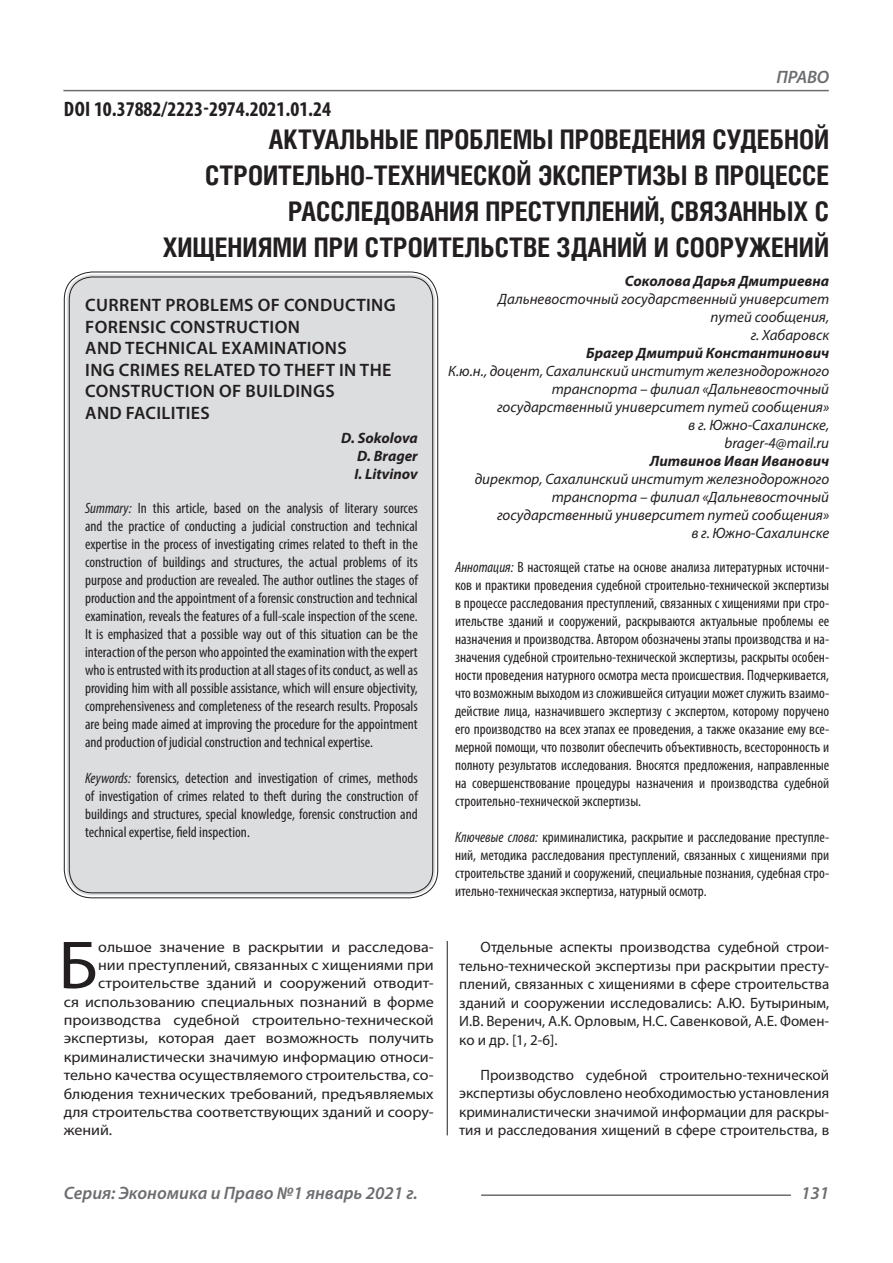
<style>
.page{position:relative;width:893px;height:1263px;background:#fff}
.page>*{position:absolute;margin:0;border:0;box-sizing:border-box;transform-origin:0 0}
.Статья_текст_первый{font:68.4px "Myriad Pro";color:#231f20;scale:1.07 1}
.Статья_название{font:700 27px/36px "Helios Cond C";color:#231f20;text-align:right}
.ДОИ{font:700 condensed 21px "Myriad Pro";color:#231f20}
.Статья_название_англ{font:600 18px/21.6px "Myriad Pro";letter-spacing:.02em;color:#231f20}
.t1{font:italic 600 18px "Myriad Pro";color:#6c6d70}
.Статья_аннотация_тек{font:condensed 15px/18px "Myriad Pro";color:#231f20;text-align:justify}
.Статья_аннотация_анг{font:condensed 15px/18px "Myriad Pro";color:#231f20;text-align:justify}
.Статья_текст{font:15px/18.5px "Myriad Pro";color:#231f20;text-align:justify}
.Статья_текст_первый-2{font:15px "Myriad Pro";color:#231f20;scale:1.07 1}
.Статья_автор_инфо{font:italic 15px/18px "Myriad Pro";color:#231f20;text-align:right}
.Статья_автор_фио_рус{font:italic 700 15px "Myriad Pro";color:#231f20}
.Статья_автор_англ{font:italic 700 15px "Myriad Pro";color:#231f20}
.s1{font-style:italic}
</style>
<div class="page">
<hr style="left:447px;top:128px;width:1px;height:1007px;background:#231f20">
<hr style="left:63px;top:90px;width:766px;height:1px;background:#6c6d70">
<hr style="left:481px;top:1194px;width:310px;height:2px;background:#6c6d70">
<div style="left:443px;top:128px;width:10px;height:813px;background:#fff"></div>
<div style="left:67px;top:274px;width:368px;height:621px;background:#dcdddf;border-radius:26px"></div>
<p class="ДОИ" style="left:64px;top:96px;width:269px">DOI 10.37882/2223-2974.2021.01.24</p>
<p class="t1" style="left:776px;top:66px;width:54px">ПРАВО</p>
<p class="Статья_название" style="left:163px;top:121px;width:668px">АКТУАЛЬНЫЕ ПРОБЛЕМЫ ПРОВЕДЕНИЯ СУДЕБНОЙ СТРОИТЕЛЬНО-ТЕХНИЧЕСКОЙ ЭКСПЕРТИЗЫ В ПРОЦЕССЕ РАССЛЕДОВАНИЯ ПРЕСТУПЛЕНИЙ, СВЯЗАННЫХ С ХИЩЕНИЯМИ ПРИ СТРОИТЕЛЬСТВЕ ЗДАНИЙ И СООРУЖЕНИЙ</p>
<p class="Статья_автор_фио_рус" style="left:625px;top:271px;width:206px">Соколова Дарья Дмитриевна</p>
<p class="Статья_автор_инфо" style="left:498px;top:290px;width:333px">Дальневосточный государственный университет путей сообщения,</p>
<p class="Статья_автор_инфо" style="left:751px;top:326px;width:80px">г. Хабаровск</p>
<p class="Статья_автор_фио_рус" style="left:586px;top:343px;width:245px">Брагер Дмитрий Константинович</p>
<p class="Статья_автор_инфо" style="left:448px;top:362px;width:382px">К.ю.н., доцент, Сахалинский институт железнодорожного транспорта – филиал «Дальневосточный государственный университет путей сообщения»</p>
<p class="Статья_автор_инфо" style="left:688px;top:416px;width:142px">в г. Южно-Сахалинске,</p>
<p class="Статья_автор_инфо" style="left:724px;top:434px;width:106px">brager-4@mail.ru</p>
<p class="Статья_автор_фио_рус" style="left:650px;top:451px;width:181px">Литвинов Иван Иванович</p>
<p class="Статья_автор_инфо" style="left:475px;top:470px;width:356px">директор, Сахалинский институт железнодорожного транспорта – филиал «Дальневосточный государственный университет путей сообщения»</p>
<p class="Статья_автор_инфо" style="left:691px;top:524px;width:139px">в г. Южно-Сахалинске</p>
<p class="Статья_аннотация_тек" style="left:455px;top:557px;width:376px"><span class="s1">Аннотация:</span> В настоящей статье на основе анализа литературных источни&shy;ков и практики проведения судебной строительно-технической экспертизы в процессе расследования преступлений, связанных с хищениями при стро&shy;ительстве зданий и сооружений, раскрываются актуальные проблемы ее назначения и производства. Автором обозначены этапы производства и на&shy;значения судебной строительно-технической экспертизы, раскрыты особен&shy;ности проведения натурного осмотра места происшествия. Подчеркивается, что возможным выходом из сложившейся ситуации может служить взаимо&shy;действие лица, назначившего экспертизу с экспертом, которому поручено его производство на всех этапах ее проведения, а также оказание ему все&shy;мерной помощи, что позволит обеспечить объективность, всесторонность и полноту результатов исследования. Вносятся предложения, направленные на совершенствование процедуры назначения и производства судебной строительно-технической экспертизы.</p>
<p class="Статья_аннотация_тек" style="left:455px;top:827px;width:376px"><span class="s1">Ключевые слова:</span> криминалистика, раскрытие и расследование преступле&shy;ний, методика расследования преступлений, связанных с хищениями при строительстве зданий и сооружений, специальные познания, судебная стро&shy;ительно-техническая экспертиза, натурный осмотр.</p>
<p class="Статья_название_англ" style="left:85px;top:294px;width:312px">CURRENT PROBLEMS OF CONDUCTING<br>FORENSIC CONSTRUCTION</p>
<p class="Статья_название_англ" style="left:85px;top:337px;width:263px">AND TECHNICAL EXAMINATIONS</p>
<p class="Статья_название_англ" style="left:85px;top:358px;width:308px">ING CRIMES RELATED TO THEFT IN THE<br>CONSTRUCTION OF BUILDINGS</p>
<p class="Статья_название_англ" style="left:85px;top:402px;width:126px">AND FACILITIES</p>
<p class="Статья_автор_англ" style="left:341px;top:428px;width:78px">D. Sokolova</p>
<p class="Статья_автор_англ" style="left:357px;top:446px;width:62px">D. Brager</p>
<p class="Статья_автор_англ" style="left:354px;top:464px;width:65px">I. Litvinov</p>
<p class="Статья_аннотация_анг" style="left:85px;top:499px;width:334px"><span class="s1">Summary:</span> In this article, based on the analysis of literary sources and the practice of conducting a judicial construction and technical expertise in the process of investigating crimes related to theft in the construction of buildings and structures, the actual problems of its purpose and production are revealed. The author outlines the stages of production and the appointment of a forensic construction and technical examination, reveals the features of a full-scale inspection of the scene.<br>It is emphasized that a possible way out of this situation can be the interaction of the person who appointed the examination with the expert who is entrusted with its production at all stages of its conduct, as well as providing him with all possible assistance, which will ensure objectivity, comprehensiveness and completeness of the research results. Proposals are being made aimed at improving the procedure for the appointment and production of judicial construction and technical expertise.</p>
<p class="Статья_аннотация_анг" style="left:85px;top:769px;width:334px"><span class="s1">Keywords:</span> forensics, detection and investigation of crimes, methods of investigation of crimes related to theft during the construction of buildings and structures, special knowledge, forensic construction and technical expertise, field inspection.</p>
<p class="Статья_текст_первый" style="left:58px;top:923px;width:39px">Б</p>
<p class="Статья_текст_первый-2" style="left:98px;top:938px;width:315px">ольшое значение в раскрытии и расследова-</p>
<p class="Статья_текст_первый-2" style="left:98px;top:956px;width:315px">нии преступлений, связанных с хищениями при</p>
<p class="Статья_текст_первый-2" style="left:98px;top:974px;width:315px">строительстве зданий и сооружений отводит-</p>
<p class="Статья_текст_первый-2" style="left:64px;top:992px;width:347px">ся использованию специальных познаний в форме</p>
<p class="Статья_текст_первый-2" style="left:64px;top:1011px;width:347px">производства судебной строительно-технической</p>
<p class="Статья_текст_первый-2" style="left:64px;top:1029px;width:347px">экспертизы, которая дает возможность получить</p>
<p class="Статья_текст_первый-2" style="left:64px;top:1047px;width:347px">криминалистически значимую информацию относи-</p>
<p class="Статья_текст_первый-2" style="left:64px;top:1066px;width:347px">тельно качества осуществляемого строительства, со-</p>
<p class="Статья_текст_первый-2" style="left:64px;top:1084px;width:347px">блюдения технических требований, предъявляемых</p>
<p class="Статья_текст_первый-2" style="left:64px;top:1103px;width:347px">для строительства соответствующих зданий и соору-</p>
<p class="Статья_текст_первый-2" style="left:64px;top:1121px;width:47px">жений.</p>
<p class="Статья_текст" style="left:459px;top:938px;width:371px;text-indent:21px">Отдельные аспекты производства судебной строи&shy;тельно-технической экспертизы при раскрытии престу&shy;плений, связанных с хищениями в сфере строительства зданий и сооружении исследовались: А.Ю. Бутыриным, И.В. Веренич, А.К. Орловым, Н.С. Савенковой, А.Е. Фомен&shy;ко и др. [1, 2-6].</p>
<p class="Статья_текст" style="left:459px;top:1065px;width:371px;text-indent:21px">Производство судебной строительно-технической экспертизы обусловлено необходимостью установления криминалистически значимой информации для раскры&shy;тия и расследования хищений в сфере строительства, в</p>
<p class="t1" style="left:64px;top:1182px;width:355px">Серия: Экономика и Право №1 январь 2021 г.</p>
<p class="t1" style="left:801px;top:1182px;width:30px">131</p>
</div>
